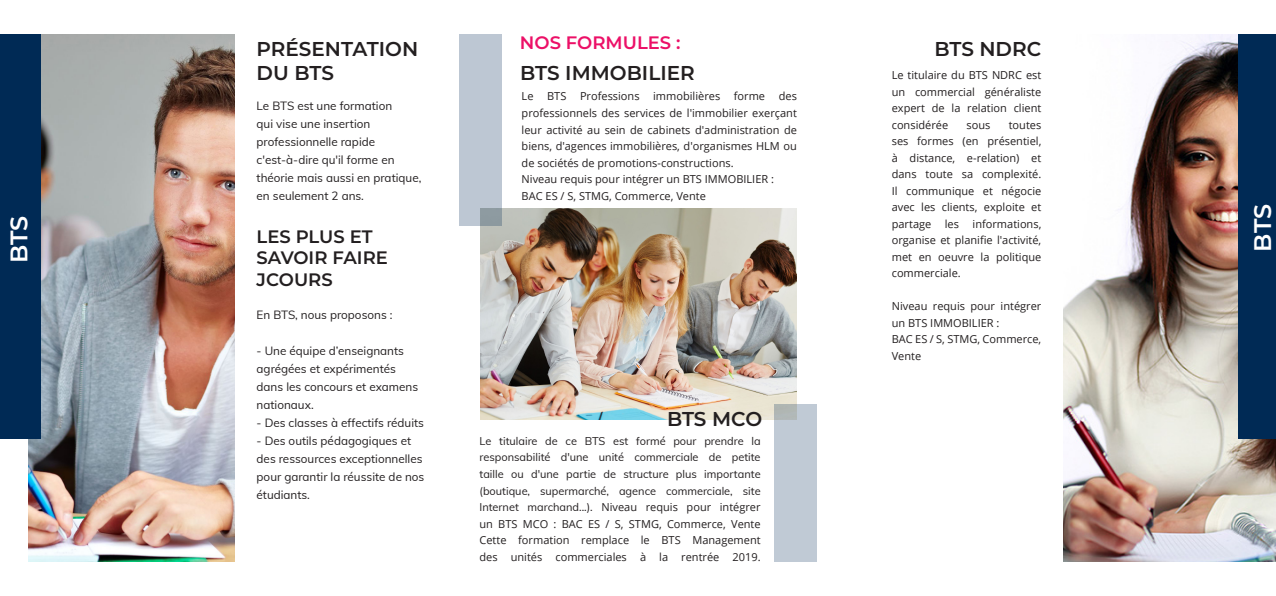
<style>
.page{position:relative;width:1276px;height:596px;background:#fff}
.page>*{position:absolute;margin:0;border:0;box-sizing:border-box;transform-origin:0 0}
.t1{font:600 24px "Montserrat";letter-spacing:-.01em;color:#fff}
.t2{font:600 20px/24px "Montserrat";color:#231f20}
.t3{font:600 18px/21.6px "Montserrat";color:#231f20}
.t4{font:600 18px "Montserrat";color:#ec1067}
.t5{font:11.7px/18px "Muli";color:#231f20}
.t6{font:11px/16.5px "Open Sans";color:#231f20;text-align:justify}
.t7{font:11px/16.5px "Muli";color:#231f20;text-align:justify}
.s1{font-family:"Open Sans"}
</style>
<div class="page">
<img style="left:1063px;top:34px;width:213px;height:527px">
<img style="left:480px;top:208px;width:317px;height:211px">
<div style="left:461px;top:35px;width:243px;height:274px;background:#231f20;opacity:.1"></div>
<img style="left:460px;top:35px;width:232px;height:261px">
<img style="left:600px;top:296px;width:197px;height:124px">
<div style="left:1238px;top:34px;width:38px;height:404px;background:#002a55"></div>
<div style="left:460px;top:34px;width:42px;height:191px;background:#bdc7d3"></div>
<div style="left:774px;top:404px;width:43px;height:157px;background:#c0cad5"></div>
<img style="left:28px;top:34px;width:207px;height:527px">
<div style="left:0;top:34px;width:40px;height:404px;background:#002a55"></div>
<h1 class="t1" style="left:2px;top:263px;width:49px;rotate:-90deg">BTS</h1>
<p class="t2" style="left:257px;top:36px;width:163px">PRÉSENTATION<br>DU BTS</p>
<p class="t5" style="left:257px;top:96px;width:137px">Le BTS est une formation qui vise une insertion professionnelle rapide</p>
<p class="t5" style="left:257px;top:150px;width:166px">c'est-à-dire qu'il forme en théorie mais aussi en pratique, en seulement 2 ans.</p>
<p class="t3" style="left:257px;top:224px;width:133px">LES PLUS ET<br>SAVOIR FAIRE<br>JCOURS</p>
<p class="t5" style="left:257px;top:305px;width:137px">En BTS, nous proposons :</p>
<p class="t5" style="left:257px;top:341px;width:163px">- Une équipe d’enseignants agrégées et expérimentés dans les concours et examens nationaux.</p>
<p class="t5" style="left:257px;top:413px;width:169px">- Des classes à effectifs réduits</p>
<p class="t5" style="left:257px;top:431px;width:169px">- Des outils pédagogiques et des ressources exceptionnelles pour garantir la réussite de nos étudiants.</p>
<p class="t4" style="left:520px;top:29px;width:162px">NOS FORMULES :</p>
<p class="t2" style="left:520px;top:60px;width:176px">BTS IMMOBILIER</p>
<p class="t6" style="left:521px;top:88px;width:277px">Le BTS Professions immobilières forme des professionnels des services de l'immobilier exerçant leur activité au sein de cabinets d'administration de biens, d'agences immobilières, d'organismes HLM ou de sociétés de promotions-constructions.</p>
<p class="t6" style="left:521px;top:170px;width:254px">Niveau requis pour intégrer un BTS IMMOBILIER :</p>
<p class="t6" style="left:521px;top:187px;width:186px">BAC ES / S, STMG, Commerce, Vente</p>
<p class="t2" style="left:667px;top:406px;width:97px">BTS MCO</p>
<p class="t7" style="left:479px;top:432px;width:283px">Le titulaire de ce BTS est formé pour prendre la responsabilité d'une unité commerciale de petite taille ou d'une partie de structure plus importante (boutique, supermarché, agence commerciale, site Internet marchand...). <span class="s1">Niveau requis pour intégrer un BTS MCO : BAC ES / S, STMG, Commerce, Vente</span></p>
<p class="t6" style="left:479px;top:531px;width:283px">Cette formation remplace le BTS Management des unités commerciales à la rentrée 2019.</p>
<p class="t2" style="left:934px;top:36px;width:108px">BTS NDRC</p>
<p class="t6" style="left:891px;top:67px;width:151px">Le titulaire du BTS NDRC est un commercial généraliste expert de la relation client considérée</p>
<p class="t6" style="left:891px;top:116px;width:151px;text-indent:117px">toutes ses formes (en présentiel, à distance, e-relation) et dans toute sa complexité.<br>Il communique et négocie avec les clients, exploite et partage les informations, organise et planifie l'activité, met en oeuvre la politique commerciale.</p>
<p class="t6" style="left:891px;top:298px;width:151px">Niveau requis pour intégrer un BTS IMMOBILIER :</p>
<p class="t6" style="left:891px;top:331px;width:151px">BAC ES / S, STMG, Commerce,<br>Vente</p>
<p class="t6" style="left:966px;top:116px;width:25px">sous</p>
<h1 class="t1" style="left:1245px;top:251px;width:49px;rotate:-90deg">BTS</h1>
</div>
